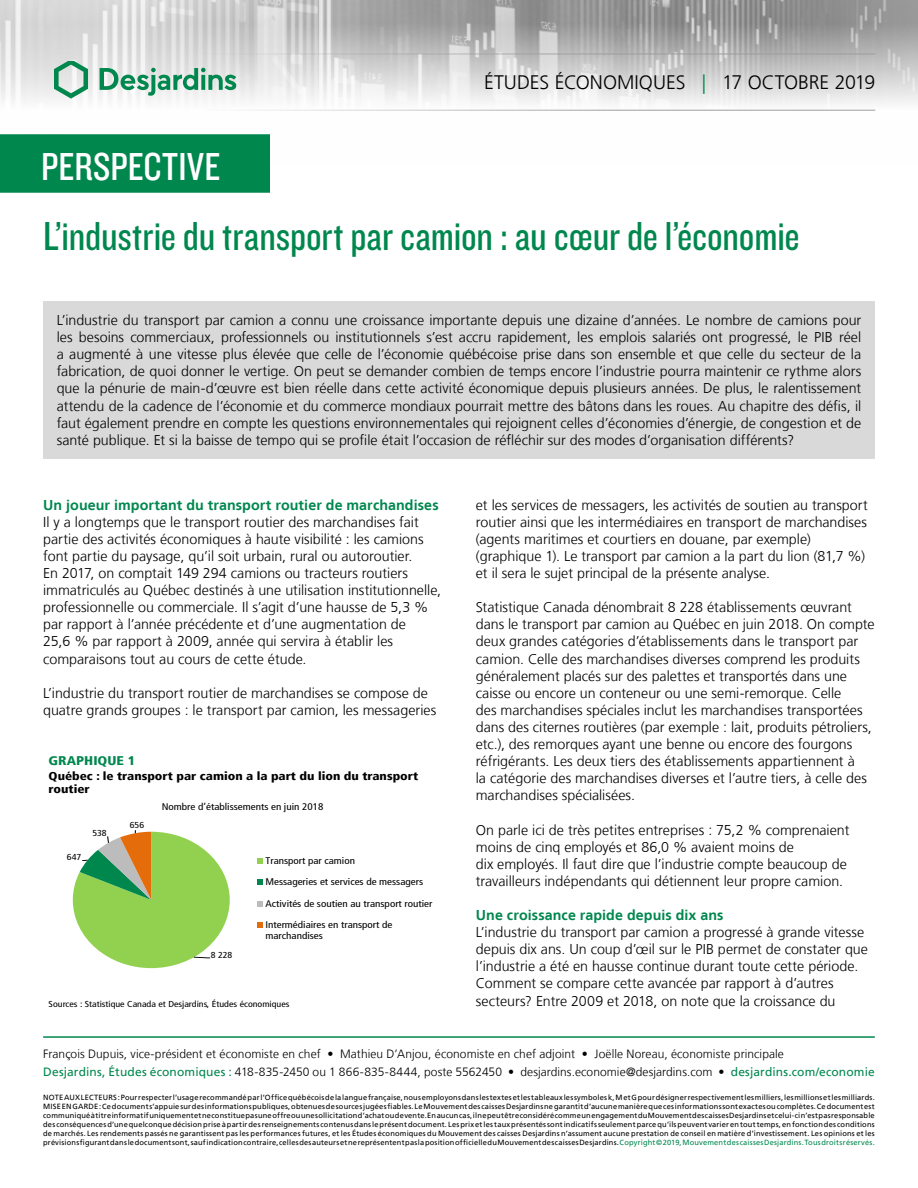
<style>
.page{position:relative;width:918px;height:1188px;background:#fff}
.page>*{position:absolute;margin:0;border:0;box-sizing:border-box;transform-origin:0 0}
.t1{font:42px "Knockout 29 Junior Ltweight";letter-spacing:-.005em;color:#00874e}
.t2{font:40.5px "Knockout 29 Junior Ltweight";letter-spacing:.005em;color:#fff}
.t3{font:300 19.5px "Frutiger LT";letter-spacing:-.005em;color:#000}
.t4{font:300 14.25px/17.1px "Frutiger LT";color:#000}
.t5{font:700 14.25px "Frutiger LT";letter-spacing:.005em;color:#00874e}
.t6{font:900 condensed 12.6px "Frutiger LT";color:#00874e;scale:1.15 1}
.t7{font:300 12px/18.1px "Frutiger LT";letter-spacing:.005em;color:#000}
.t8{font:900 condensed 11.55px/13.8px "Frutiger LT";color:#000;scale:1.15 1}
.t9{font:condensed 9.6px/11.4px "Frutiger LT";color:#000;scale:1.15 1}
.t10{font:condensed 8.7px "Frutiger LT";color:#000;scale:1.15 1}
.t11{font:7.5px/9px "Frutiger LT";letter-spacing:.025em;color:#000;text-align:justify}
.s1{color:#00874e}
.s2{font-weight:400;color:#00874e}
</style>
<div class="page">
<div style="left:0;top:135px;width:269px;height:57px;background:#00874e"></div>
<div style="left:0;top:134px;width:270px;height:59px;border:2px solid #00874e"></div>
<hr style="left:43px;top:1036px;width:832px;height:2px;background:#00874e">
<img style="left:0;top:0;width:918px;height:164px">
<hr style="left:43px;top:54px;width:832px;height:1px;background:#9d9d9c">
<hr style="left:43px;top:110px;width:832px;height:1px;background:#9d9d9c">
<svg style="left:54px;top:61px;width:34px;height:38px"></svg>
<svg style="left:100px;top:68px;width:136px;height:28px"></svg>
<div style="left:43px;top:301px;width:832px;height:157px;background:#d9d9d9"></div>
<svg style="left:257px;top:922px;width:6px;height:5px"></svg>
<svg style="left:257px;top:901px;width:6px;height:5px"></svg>
<svg style="left:257px;top:880px;width:6px;height:5px"></svg>
<svg style="left:257px;top:859px;width:6px;height:5px"></svg>
<svg style="left:73px;top:830px;width:157px;height:138px"></svg>
<h2 class="t2" style="left:41px;top:140px;width:181px">PERSPECTIVE</h2>
<h3 class="t3" style="left:484px;top:72px;width:393px">ÉTUDES ÉCONOMIQUES <span class="s1">|</span> 17 OCTOBRE 2019</h3>
<p class="t1" style="left:43px;top:209px;width:758px">L’industrie du transport par camion : au cœur de l’économie</p>
<p class="t4" style="left:57px;top:312px;width:806px;text-align:justify">L’industrie du transport par camion a connu une croissance importante depuis une dizaine d’années. Le nombre de camions pour les besoins commerciaux, professionnels ou institutionnels s’est accru rapidement, les emplois salariés ont progressé, le PIB réel a augmenté à une vitesse plus élevée que celle de l’économie québécoise prise dans son ensemble et que celle du secteur de la fabrication, de quoi donner le vertige. On peut se demander combien de temps encore l’industrie pourra maintenir ce rythme alors que la pénurie de main-d’œuvre est bien réelle dans cette activité économique depuis plusieurs années. De plus, le ralentissement</p>
<p class="t4" style="left:57px;top:397px;width:806px">attendu de la cadence de l’économie et du commerce mondiaux pourrait mettre des bâtons dans les roues. Au chapitre des défis, il</p>
<p class="t4" style="left:57px;top:414px;width:806px">faut également prendre en compte les questions environnementales qui rejoignent celles d’économies d’énergie, de congestion et de</p>
<p class="t4" style="left:57px;top:431px;width:739px">santé publique. Et si la baisse de tempo qui se profile était l’occasion de réfléchir sur des modes d’organisation différents?</p>
<h5 class="t5" style="left:43px;top:496px;width:397px">Un joueur important du transport routier de marchandises</h5>
<p class="t4" style="left:43px;top:513px;width:400px">Il y a longtemps que le transport routier des marchandises fait partie des activités économiques à haute visibilité : les camions font partie du paysage, qu’il soit urbain, rural ou autoroutier.<br>En 2017, on comptait 149 294 camions ou tracteurs routiers immatriculés au Québec destinés à une utilisation institutionnelle, professionnelle ou commerciale. Il s’agit d’une hausse de 5,3 % par rapport à l’année précédente et d’une augmentation de<br>25,6 % par rapport à 2009, année qui servira à établir les comparaisons tout au cours de cette étude.</p>
<p class="t4" style="left:43px;top:684px;width:395px">L’industrie du transport routier de marchandises se compose de quatre grands groupes : le transport par camion, les messageries</p>
<h6 class="t6" style="left:49px;top:753px;width:77px">GRAPHIQUE 1</h6>
<p class="t8" style="left:49px;top:769px;width:323px">Québec : le transport par camion a la part du lion du transport routier</p>
<p class="t9" style="left:162px;top:801px;width:142px">Nombre d’établissements en juin 2018</p>
<p class="t10" style="left:130px;top:820px;width:14px">656</p>
<p class="t10" style="left:92px;top:828px;width:14px">538</p>
<p class="t9" style="left:265px;top:855px;width:79px">Transport par camion</p>
<p class="t9" style="left:265px;top:876px;width:139px">Messageries et services de messagers</p>
<p class="t9" style="left:265px;top:898px;width:147px">Activités de soutien au transport routier</p>
<p class="t9" style="left:265px;top:919px;width:112px">Intermédiaires en transport de marchandises</p>
<p class="t10" style="left:211px;top:950px;width:20px">8 228</p>
<p class="t10" style="left:67px;top:852px;width:14px">647</p>
<p class="t10" style="left:49px;top:999px;width:211px">Sources : Statistique Canada et Desjardins, Études économiques</p>
<p class="t4" style="left:476px;top:496px;width:393px">et les services de messagers, les activités de soutien au transport routier ainsi que les intermédiaires en transport de marchandises (agents maritimes et courtiers en douane, par exemple) (graphique 1). Le transport par camion a la part du lion (81,7 %) et il sera le sujet principal de la présente analyse.</p>
<p class="t4" style="left:476px;top:599px;width:400px">Statistique Canada dénombrait 8 228 établissements œuvrant dans le transport par camion au Québec en juin 2018. On compte deux grandes catégories d’établissements dans le transport par camion. Celle des marchandises diverses comprend les produits généralement placés sur des palettes et transportés dans une caisse ou encore un conteneur ou une semi-remorque. Celle<br>des marchandises spéciales inclut les marchandises transportées dans des citernes routières (par exemple : lait, produits pétroliers, etc.), des remorques ayant une benne ou encore des fourgons réfrigérants. Les deux tiers des établissements appartiennent à<br>la catégorie des marchandises diverses et l’autre tiers, à celle des marchandises spécialisées.</p>
<p class="t4" style="left:476px;top:821px;width:375px">On parle ici de très petites entreprises : 75,2 % comprenaient moins de cinq employés et 86,0 % avaient moins de<br>dix employés. Il faut dire que l’industrie compte beaucoup de travailleurs indépendants qui détiennent leur propre camion.</p>
<h5 class="t5" style="left:476px;top:907px;width:249px">Une croissance rapide depuis dix ans</h5>
<p class="t4" style="left:476px;top:924px;width:394px">L’industrie du transport par camion a progressé à grande vitesse depuis dix ans. Un coup d’œil sur le PIB permet de constater que l’industrie a été en hausse continue durant toute cette période.<br>Comment se compare cette avancée par rapport à d’autres secteurs? Entre 2009 et 2018, on note que la croissance du</p>
<p class="t7" style="left:43px;top:1045px;width:833px">François Dupuis, vice-président et économiste en chef • Mathieu D’Anjou, économiste en chef adjoint • Joëlle Noreau, économiste principale<br><span class="s2">Desjardins, Études économiques :</span> 418-835-2450 ou 1 866-835-8444, poste 5562450 • desjardins.economie@desjardins.com • <span class="s2">desjardins.com/economie</span></p>
<p class="t11" style="left:43px;top:1093px;width:833px">NOTE AUX LECTEURS: Pour respecter l’usage recommandé par l’Office québécois de la langue française, nous employons dans les textes et les tableaux les symboles k, M et G pour désigner respectivement les milliers, les millions et les milliards.<br>MISE EN GARDE: Ce document s’appuie sur des informations publiques, obtenues de sources jugées fiables. Le Mouvement des caisses Desjardins ne garantit d’aucune manière que ces informations sont exactes ou complètes. Ce document est communiqué à titre informatif uniquement et ne constitue pas une offre ou une sollicitation d’achat ou de vente. En aucun cas, il ne peut être considéré comme un engagement du Mouvement des caisses Desjardins et celui-ci n’est pas responsable des conséquences d’une quelconque décision prise à partir des renseignements contenus dans le présent document. Les prix et les taux présentés sont indicatifs seulement parce qu’ils peuvent varier en tout temps, en fonction des conditions de marchés. Les rendements passés ne garantissent pas les performances futures, et les Études économiques du Mouvement des caisses Desjardins n’assument aucune prestation de conseil en matière d’investissement. Les opinions et les prévisions figurant dans le document sont, sauf indication contraire, celles des auteurs et ne représentent pas la position officielle du Mouvement des caisses Desjardins. <span class="s1">Copyright©2019, Mouvement des caisses Desjardins. Tous droits réservés.</span></p>
</div>
